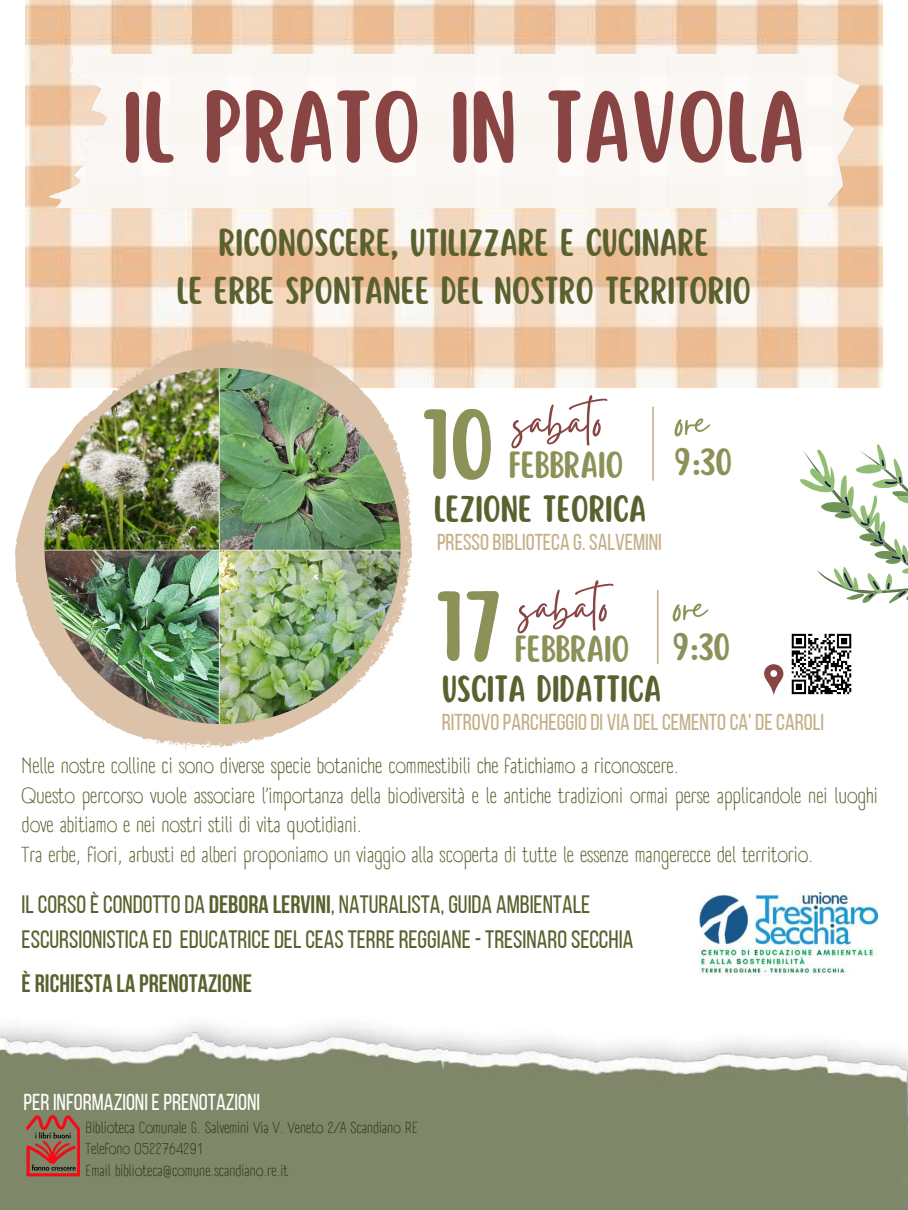
<style>
.page{position:relative;width:908px;height:1210px;background:#fff}
.page>*{position:absolute;margin:0;border:0;box-sizing:border-box;transform-origin:0 0}
.t1{font:89.84px "Scripter";color:#894444}
.t2{font:86.55px "Scripter";color:#8c9157}
.t3{font:59.64px "Gistesy";color:#894444}
.t4{font:34.09px/47.5px "Scripter";color:#5b612e;text-align:center}
.t5{font:33.18px "Scripter";color:#5b612e}
.t6{font:33.18px "Scripter";color:#8c9157}
.t7{font:33.07px "Scripter";color:#8c9157}
.t8{font:25.09px/34.9px "Bebas Neue";color:#5b612e}
.t9{font:700 25.09px "Bebas Neue";color:#5b612e}
.t10{font:23px "Bebas Neue";color:#c4af88}
.t11{font:23px "Bebas Neue";color:#fefdfb}
.t12{font:21.25px/29.7px "A Day Without Sun Text";color:#5b612e}
.t13{font:15.61px/21.8px "A Day Without Sun Text";color:#333418}
.s1{color:#8c9157}
.s2{font-weight:700}
</style>
<div class="page">
<img style="left:26px;top:0;width:855px;height:387px">
<svg style="left:15px;top:340px;width:396px;height:409px"></svg>
<img style="left:44px;top:368px;width:356px;height:356px;border-radius:50%">
<img style="left:39px;top:55px;width:820px;height:152px">
<img style="left:0;top:955px;width:907px;height:255px">
<hr style="left:652px;top:406px;width:1px;height:74px;background:#c4af88">
<svg style="left:800px;top:444px;width:107px;height:159px"></svg>
<hr style="left:656px;top:590px;width:2px;height:74px;background:#c4af88">
<img style="left:26px;top:1114px;width:54px;height:62px">
<img style="left:698px;top:891px;width:179px;height:85px">
<img style="left:783px;top:633px;width:69px;height:62px">
<svg style="left:764px;top:664px;width:19px;height:31px"></svg>
<h1 class="t1" style="left:122px;top:82px;width:684px">IL PRATO IN TAVOLA</h1>
<h3 class="t4" style="left:176px;top:220px;width:575px">RICONOSCERE, UTILIZZARE E CUCINARE<br>LE ERBE SPONTANEE DEL NOSTRO TERRITORIO</h3>
<h2 class="t2" style="left:420px;top:401px;width:79px">10</h2>
<h3 class="t3" style="left:512px;top:380px;width:196px">sabato <span class="s1">ore</span></h3>
<h3 class="t7" style="left:674px;top:445px;width:61px">9:30</h3>
<h3 class="t6" style="left:508px;top:448px;width:116px">FEBBRAIO</h3>
<h3 class="t5" style="left:433px;top:492px;width:214px">LEZIONE TEORICA</h3>
<p class="t10" style="left:437px;top:533px;width:226px">PRESSOBIBLIOTECA G. SALVEMINI</p>
<h2 class="t2" style="left:434px;top:583px;width:69px">17</h2>
<h3 class="t3" style="left:518px;top:565px;width:188px">sabato <span class="s1">ore</span></h3>
<h3 class="t7" style="left:672px;top:630px;width:61px">9:30</h3>
<h3 class="t6" style="left:514px;top:632px;width:116px">FEBBRAIO</h3>
<h3 class="t5" style="left:441px;top:672px;width:221px">USCITA DIDATTICA</h3>
<p class="t10" style="left:441px;top:712px;width:384px">RITROVOPARCHEGGIODI VIA DELCEMENTOCA' DECAROLI</p>
<p class="t12" style="left:22px;top:751px;width:857px">Nelle nostre colline ci sono diverse specie botaniche commestibili che fatichiamo a riconoscere.<br>Questo percorso vuole associare l’importanza della biodiversità e le antiche tradizioni ormai perse applicandole nei luoghi dove abitiamo e nei nostri stili di vita quotidiani.<br>Tra erbe, fiori, arbusti ed alberi proponiamo un viaggio alla scoperta di tutte le essenze mangerecce del territorio.</p>
<p class="t8" style="left:22px;top:889px;width:613px">ILCORSOÈCONDOTTODA <span class="s2">DEBORA LERVINI</span>, NATURALISTA, GUIDA AMBIENTALE<br>ESCURSIONISTICA ED EDUCATRICEDELCEASTERREREGGIANE-TRESINAROSECCHIA</p>
<p class="t9" style="left:22px;top:973px;width:232px">è RICHIESTA LA PRENOTAZIONE</p>
<p class="t11" style="left:23px;top:1092px;width:238px">PERINFORMAZIONI EPRENOTAZIONI</p>
<p class="t13" style="left:86px;top:1116px;width:334px">Biblioteca Comunale G. Salvemini Via V. Veneto 2/A Scandiano RE<br>Telefono 0522764291<br>Email biblioteca@comune.scandiano.re.it</p>
</div>
